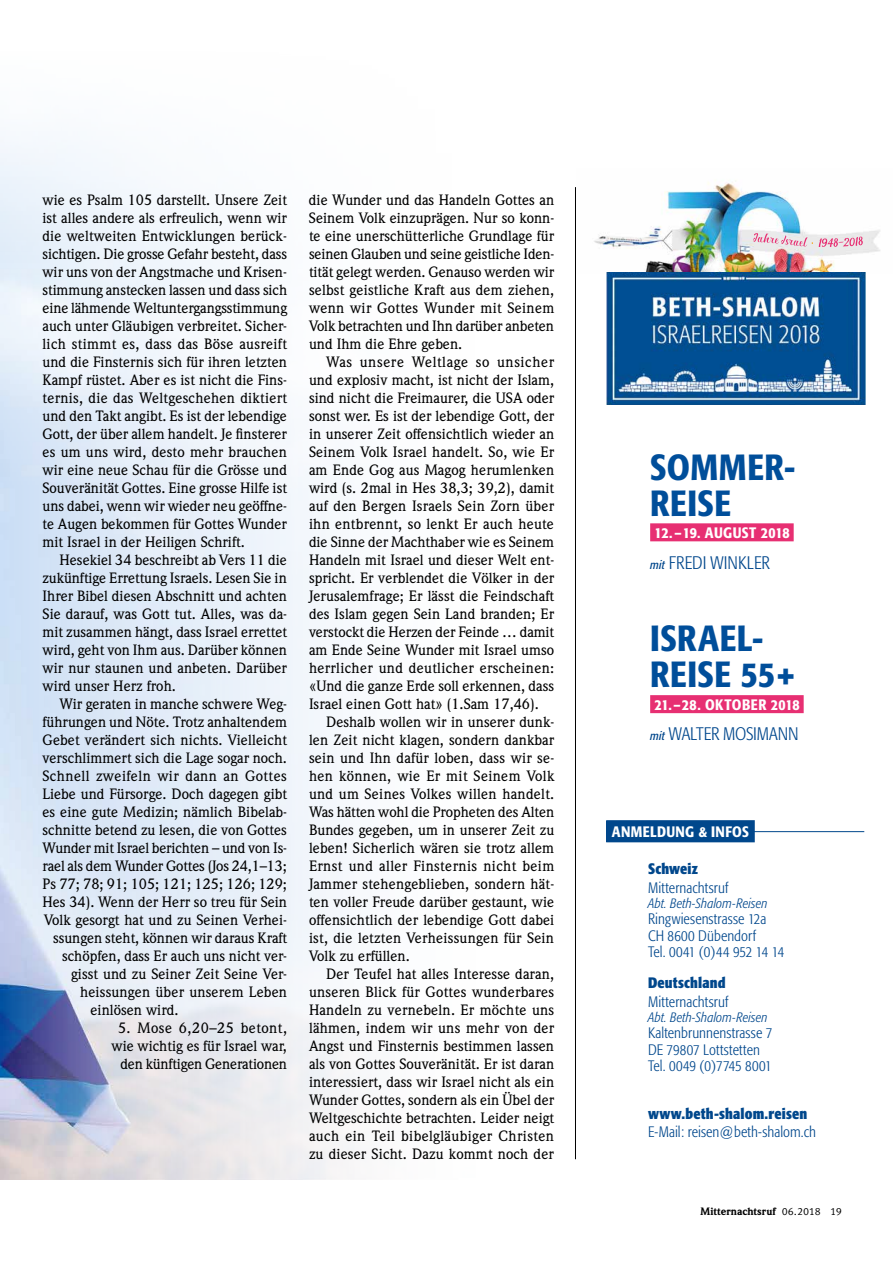
<style>
.page{position:relative;width:893px;height:1263px;background:#fff}
.page>*{position:absolute;margin:0;border:0;box-sizing:border-box;transform-origin:0 0}
.t1{font:500 condensed 36px/36px "Formata";letter-spacing:.015em;color:#004e9a}
.t2{font:300 condensed 18px "Formata";color:#00478c}
.t3{font:300 condensed 15px/16.5px "Formata";letter-spacing:.005em;color:#00478c}
.t4{font:500 condensed 15px "Formata";letter-spacing:.025em;color:#fff}
.t5{font:700 condensed 15px "Formata";letter-spacing:.01em;color:#00478c}
.t6{font:500 14.7px/18px "Weidemann";color:#000;text-align:justify}
.t7{font:500 14.7px "Weidemann";letter-spacing:.025em;color:#000}
.t8{font:italic 300 condensed 13.5px "Formata";letter-spacing:.01em;color:#00478c}
.t9{font:900 10.5px "Weidemann";letter-spacing:.005em;color:#000}
.s1{font-weight:400;font-style:italic;font-size:12px}
.s2{font-family:"Meta Correspondence OT";font-weight:400}
</style>
<div class="page">
<img style="left:0;top:139px;width:354px;height:1041px">
<hr style="left:615px;top:831px;width:249px;height:1px;background:#00478c">
<div style="left:650px;top:523px;width:144px;height:18px;background:#e72f72"></div>
<div style="left:650px;top:695px;width:154px;height:18px;background:#e72f72"></div>
<img style="left:594px;top:180px;width:286px;height:94px">
<svg style="left:753px;top:233px;width:110px;height:14px;background:#e9c8d4"></svg>
<img style="left:607px;top:272px;width:258px;height:133px">
<div style="left:607px;top:821px;width:147px;height:20px;background:#00478c"></div>
<div style="left:606px;top:820px;width:149px;height:22px;border:2px solid #00478c"></div>
<hr style="left:575px;top:187px;width:1px;height:972px;background:#000">
<p class="t6" style="left:43px;top:191px;width:246px">wie es Psalm 105 darstellt. Unsere Zeit ist alles andere als erfreulich, wenn wir die weltweiten Entwicklungen berück&shy;sichtigen. Die grosse Gefahr besteht, dass wir uns von der Angstmache und Krisen&shy;stimmung anstecken lassen und dass sich eine lähmende Weltuntergangsstimmung auch unter Gläubigen verbreitet. Sicher&shy;lich stimmt es, dass das Böse ausreift und die Finsternis sich für ihren letzten Kampf rüstet. Aber es ist nicht die Fins&shy;ternis, die das Weltgeschehen diktiert und den Takt angibt. Es ist der lebendige Gott, der über allem handelt. Je finsterer es um uns wird, desto mehr brauchen wir eine neue Schau für die Grösse und Souveränität Gottes. Eine grosse Hilfe ist uns dabei, wenn wir wieder neu geöffne&shy;te Augen bekommen für Gottes Wunder mit Israel in der Heiligen Schrift.</p>
<p class="t6" style="left:43px;top:551px;width:246px;text-indent:17px">Hesekiel 34 beschreibt ab Vers 11 die zukünftige Errettung Israels. Lesen Sie in Ihrer Bibel diesen Abschnitt und achten Sie darauf, was Gott tut. Alles, was da&shy;mit zusammen hängt, dass Israel errettet wird, geht von Ihm aus. Darüber können wir nur staunen und anbeten. Darüber wird unser Herz froh.</p>
<p class="t6" style="left:60px;top:695px;width:229px">Wir geraten in manche schwere Weg-</p>
<p class="t6" style="left:43px;top:713px;width:246px">führungen und Nöte. Trotz anhaltendem</p>
<p class="t6" style="left:43px;top:731px;width:246px">Gebet verändert sich nichts. Vielleicht</p>
<p class="t6" style="left:43px;top:749px;width:246px">verschlimmert sich die Lage sogar noch.</p>
<p class="t7" style="left:43px;top:767px;width:246px">Schnell zweifeln wir dann an Gottes</p>
<p class="t6" style="left:43px;top:785px;width:246px">Liebe und Fürsorge. Doch dagegen gibt</p>
<p class="t6" style="left:43px;top:803px;width:246px">es eine gute Medizin; nämlich Bibelab-</p>
<p class="t6" style="left:43px;top:821px;width:246px">schnitte betend zu lesen, die von Gottes</p>
<p class="t6" style="left:43px;top:839px;width:246px">Wunder mit Israel berichten – und von Is-</p>
<p class="t6" style="left:43px;top:857px;width:246px">rael als dem Wunder Gottes (Jos 24,1–13;</p>
<p class="t6" style="left:43px;top:875px;width:246px">Ps 77; 78; 91; 105; 121; 125; 126; 129;</p>
<p class="t6" style="left:43px;top:893px;width:246px">Hes 34). Wenn der Herr so treu für Sein</p>
<p class="t6" style="left:44px;top:911px;width:245px">Volk gesorgt hat und zu Seinen Verhei-</p>
<p class="t6" style="left:53px;top:929px;width:236px">ssungen steht, können wir daraus Kraft</p>
<p class="t6" style="left:62px;top:947px;width:227px">schöpfen, dass Er auch uns nicht ver-</p>
<p class="t6" style="left:71px;top:965px;width:218px">gisst und zu Seiner Zeit Seine Ver-</p>
<p class="t6" style="left:80px;top:983px;width:209px">heissungen über unserem Leben</p>
<p class="t6" style="left:91px;top:1001px;width:89px">einlösen wird.</p>
<p class="t6" style="left:112px;top:1019px;width:177px;text-align:right">5. Mose 6,20–25 betont, wie wichtig es für Israel war, den künftigen Generationen</p>
<p class="t6" style="left:309px;top:191px;width:247px">die Wunder und das Handeln Gottes an Seinem Volk einzuprägen. Nur so konn&shy;te eine unerschütterliche Grundlage für seinen Glauben und seine geistliche Iden&shy;tität gelegt werden. Genauso werden wir selbst geistliche Kraft aus dem ziehen, wenn wir Gottes Wunder mit Seinem Volk betrachten und Ihn darüber anbeten und Ihm die Ehre geben.</p>
<p class="t6" style="left:309px;top:353px;width:247px;text-indent:17px">Was unsere Weltlage so unsicher und explosiv macht, ist nicht der Islam, sind nicht die Freimaurer, die USA oder sonst wer. Es ist der lebendige Gott, der in unserer Zeit offensichtlich wieder an Seinem Volk Israel handelt. So, wie Er am Ende Gog aus Magog herumlenken wird (s. 2mal in Hes 38,3; 39,2), damit auf den Bergen Israels Sein Zorn über ihn entbrennt, so lenkt Er auch heute die Sinne der Machthaber wie es Seinem Handeln mit Israel und dieser Welt ent&shy;spricht. Er verblendet die Völker in der Jerusalemfrage; Er lässt die Feindschaft des Islam gegen Sein Land branden; Er verstockt die Herzen der Feinde … damit am Ende Seine Wunder mit Israel umso herrlicher und deutlicher erscheinen: «Und die ganze Erde soll erkennen, dass Israel einen Gott hat» (1.Sam 17,46).</p>
<p class="t6" style="left:309px;top:713px;width:247px;text-indent:17px">Deshalb wollen wir in unserer dunk&shy;len Zeit nicht klagen, sondern dankbar sein und Ihn dafür loben, dass wir se&shy;hen können, wie Er mit Seinem Volk und um Seines Volkes willen handelt.<br>Was hätten wohl die Propheten des Alten Bundes gegeben, um in unserer Zeit zu leben! Sicherlich wären sie trotz allem Ernst und aller Finsternis nicht beim Jammer stehengeblieben, sondern hät&shy;ten voller Freude darüber gestaunt, wie offensichtlich der lebendige Gott dabei ist, die letzten Verheissungen für Sein Volk zu erfüllen.</p>
<p class="t6" style="left:309px;top:965px;width:247px;text-indent:17px">Der Teufel hat alles Interesse daran, unseren Blick für Gottes wunderbares Handeln zu vernebeln. Er möchte uns lähmen, indem wir uns mehr von der Angst und Finsternis bestimmen lassen als von Gottes Souveränität. Er ist daran interessiert, dass wir Israel nicht als ein Wunder Gottes, sondern als ein Übel der Weltgeschichte betrachten. Leider neigt auch ein Teil bibelgläubiger Christen zu dieser Sicht. Dazu kommt noch der</p>
<h1 class="t1" style="left:650px;top:449px;width:147px">SOMMER-<br>REISE</h1>
<p class="t4" style="left:654px;top:523px;width:137px">12.–19. AUGUST 2018</p>
<p class="t2" style="left:650px;top:552px;width:121px"><span class="s1">mit</span> FREDI WINKLER</p>
<h1 class="t1" style="left:650px;top:620px;width:146px">ISRAEL-<br>REISE 55+</h1>
<p class="t4" style="left:654px;top:695px;width:147px">21.–28. OKTOBER 2018</p>
<p class="t2" style="left:650px;top:724px;width:150px"><span class="s1">mit</span> WALTER MOSIMANN</p>
<p class="t4" style="left:612px;top:822px;width:139px">ANMELDUNG &amp; INFOS</p>
<p class="t5" style="left:648px;top:860px;width:52px">Schweiz</p>
<p class="t3" style="left:648px;top:880px;width:82px">Mitternachtsruf</p>
<p class="t8" style="left:648px;top:895px;width:121px">Abt. Beth-Shalom-Reisen</p>
<p class="t3" style="left:648px;top:911px;width:138px">Ringwiesenstrasse 12a<br>CH 8600 Dübendorf<br>Tel. 0041 (0)44 952 14 14</p>
<p class="t5" style="left:648px;top:974px;width:79px">Deutschland</p>
<p class="t3" style="left:648px;top:993px;width:82px">Mitternachtsruf</p>
<p class="t8" style="left:648px;top:1009px;width:121px">Abt. Beth-Shalom-Reisen</p>
<p class="t3" style="left:648px;top:1025px;width:126px">Kaltenbrunnenstrasse 7<br>DE 79807 Lottstetten<br>Tel. 0049 (0)7745 8001</p>
<p class="t5" style="left:648px;top:1104px;width:161px">www.beth-shalom.reisen</p>
<p class="t3" style="left:648px;top:1124px;width:169px">E-Mail: reisen@beth-shalom.ch</p>
<p class="t9" style="left:701px;top:1204px;width:143px">Mitternachtsruf <span class="s2">06.2018 19</span></p>
</div>
